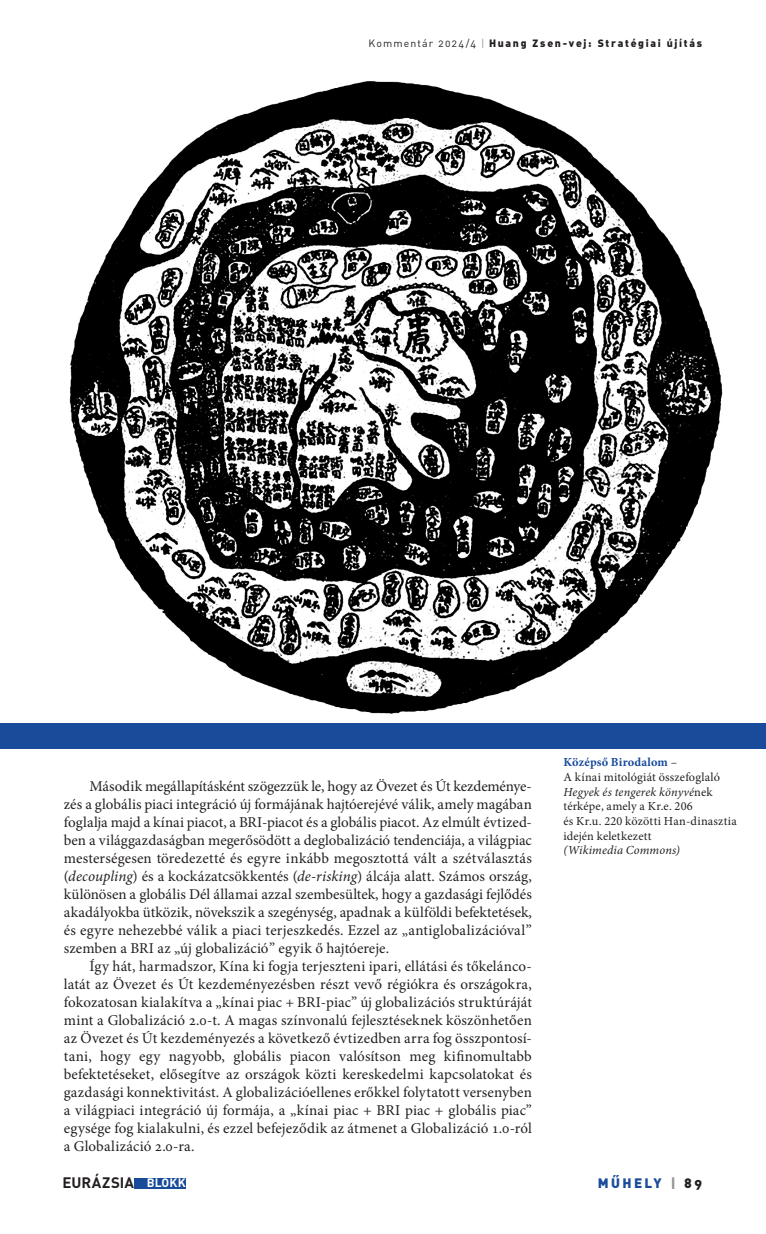
<style>
.page{position:relative;width:766px;height:1234px;background:#fff}
.page>*{position:absolute;margin:0;border:0;box-sizing:border-box;transform-origin:0 0}
._9_-_kenyér_2_---_10_pt{font:15px/18px "Minion Pro";letter-spacing:.005em;color:#231f20;text-align:justify}
.t1{font:700 15px "DIN Alt PFL";letter-spacing:.06em;color:#231f20}
.t2{font:13.5px "DIN Alt Blk PFL";letter-spacing:.2em;color:#194b9b}
._1000_-_képaláírás{font:12.3px/14.7px "Minion Pro";letter-spacing:.02em;color:#231f20}
._1000_-_képaláírás-2{font:italic 12.3px "Minion Pro";letter-spacing:.01em;color:#231f20}
.t3{font:10.5px "DIN Alt Blk PFL";letter-spacing:.175em;color:#231f20}
.s1{font-family:"DIN Alt PFL"}
.s2{font-family:"DIN Alt PFL";color:#939598}
.s3{font-style:italic}
.s4{font-weight:700;color:#194b9b}
.s5{font-size:12px;color:#fff}
.s6{color:#939598}
.s7{color:#231f20}
</style>
<div class="page">
<div style="left:134px;top:1177px;width:52px;height:11px;background:#194b9b"></div>
<img style="left:69px;top:81px;width:654px;height:633px">
<div style="left:0;top:723px;width:765px;height:25px;background:#194b9b"></div>
<p class="t3" style="left:368px;top:36px;width:335px"><span class="s1">Kommentár 2024/4</span> <span class="s2">|</span> Huang Zsen-vej: Stratégiai újítás</p>
<p class="_9_-_kenyér_2_---_10_pt" style="left:64px;top:777px;width:469px;text-indent:26px">Második megállapításként szögezzük le, hogy az Övezet és Út kezdeménye&shy;zés a globális piaci integráció új formájának hajtóerejévé válik, amely magában foglalja majd a kínai piacot, a BRI-piacot és a globális piacot. Az elmúlt évtized&shy;ben a világgazdaságban megerősödött a deglobalizáció tendenciája, a világpiac mesterségesen töredezetté és egyre inkább megosztottá vált a szétválasztás (<span class="s3">decoupling</span>) és a kockázatcsökkentés (<span class="s3">de-risking</span>) álcája alatt. Számos ország, különösen a globális Dél államai azzal szembesültek, hogy a gazdasági fejlődés akadályokba ütközik, növekszik a szegénység, apadnak a külföldi befektetések, és egyre nehezebbé válik a piaci terjeszkedés. Ezzel az „antiglobalizációval” szemben a BRI az „új globalizáció” egyik ő hajtóereje.</p>
<p class="_9_-_kenyér_2_---_10_pt" style="left:64px;top:957px;width:469px;text-indent:26px">Így hát, harmadszor, Kína ki fogja terjeszteni ipari, ellátási és tőkelánco&shy;latát az Övezet és Út kezdeményezésben részt vevő régiókra és országokra, fokozatosan kialakítva a „kínai piac + BRI-piac” új globalizációs struktúráját mint a Globalizáció 2.0-t. A magas színvonalú fejlesztéseknek köszönhetően az Övezet és Út kezdeményezés a következő évtizedben arra fog összpontosí&shy;tani, hogy egy nagyobb, globális piacon valósítson meg kifinomultabb befektetéseket, elősegítve az országok közti kereskedelmi kapcsolatokat és gazdasági konnektivitást. A globalizációellenes erőkkel folytatott versenyben a világpiaci integráció új formája, a „kínai piac + BRI piac + globális piac” egysége fog kialakulni, és ezzel befejeződik az átmenet a Globalizáció 1.0-ról a Globalizáció 2.0-ra.</p>
<p class="_1000_-_képaláírás" style="left:563px;top:754px;width:175px"><span class="s4">Középső Birodalom</span> –<br>A kínai mitológiát összefoglaló<br><span class="s3">Hegyek és tengerek könyvé</span>nek térképe, amely a Kr.e. 206<br>és Kr.u. 220 közötti Han-dinasztia idején keletkezett</p>
<p class="_1000_-_képaláírás-2" style="left:563px;top:841px;width:118px">(Wikimedia Commons)</p>
<p class="t1" style="left:63px;top:1172px;width:125px">EURÁZSIA <span class="s5">BLOKK</span></p>
<p class="t2" style="left:597px;top:1173px;width:106px">MŰHELY <span class="s6">|</span> <span class="s7">89</span></p>
</div>
